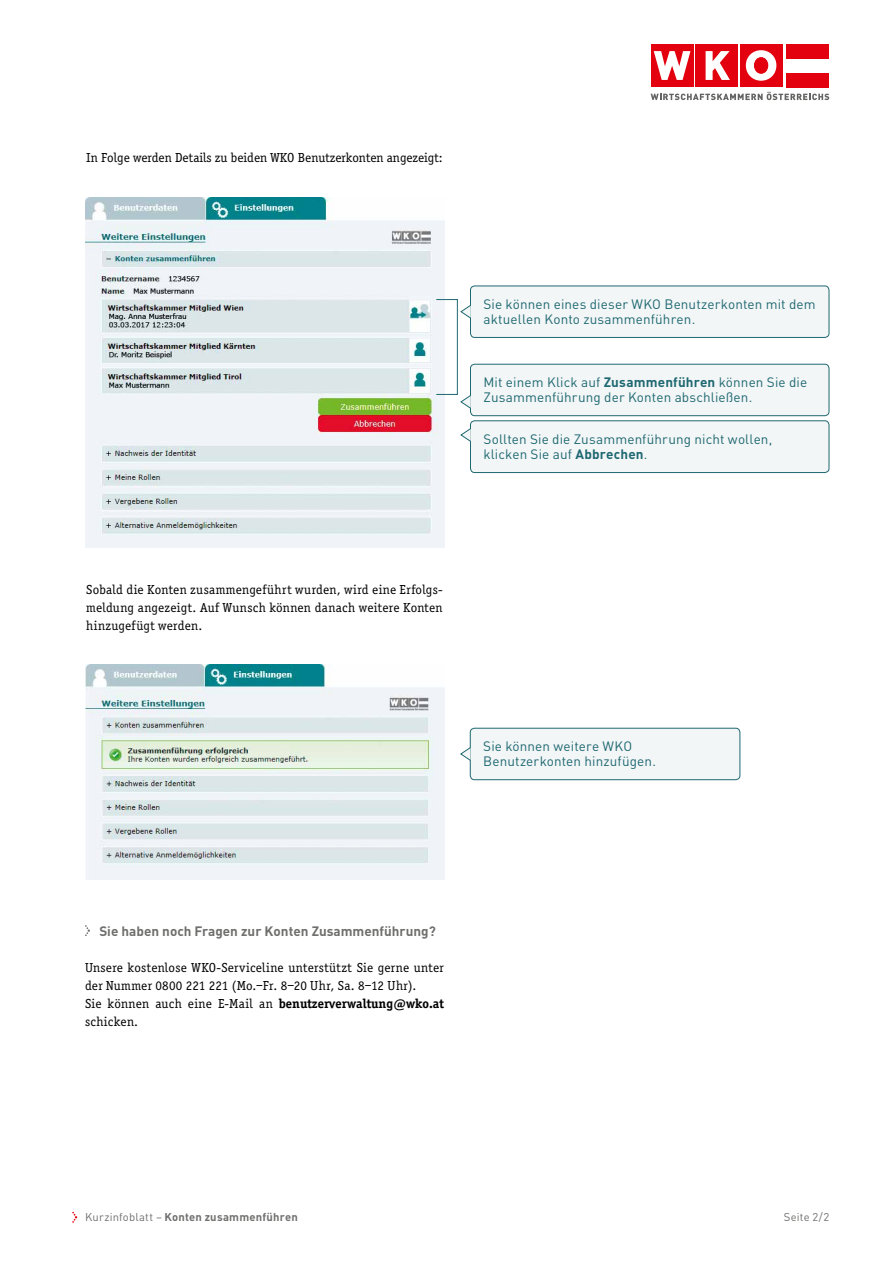
<style>
.page{position:relative;width:893px;height:1263px;background:#fff}
.page>*{position:absolute;margin:0;border:0;box-sizing:border-box;transform-origin:0 0}
.t1{font:13.5px/18px "Officina Serif";letter-spacing:.015em;color:#000;text-align:justify}
.t2{font:13.5px/15px "DIN";letter-spacing:.01em;color:#1e6871}
.t3{font:700 13.5px "DIN";color:#6f6f6e}
.t4{font:700 11.25px "DIN";letter-spacing:.02em;color:#6f6f6e}
.t5{font:11.25px "DIN";letter-spacing:.02em;color:#6f6f6e}
.s1{font-weight:700}
.s2{font-weight:400}
</style>
<div class="page">
<div style="left:740px;top:45px;width:42px;height:42px;background:#e3000f"></div>
<div style="left:695px;top:45px;width:43px;height:42px;background:#e3000f"></div>
<svg style="left:651px;top:92px;width:178px;height:8px"></svg>
<svg style="left:706px;top:51px;width:24px;height:29px"></svg>
<div style="left:651px;top:45px;width:42px;height:42px;background:#e3000f"></div>
<svg style="left:654px;top:51px;width:36px;height:29px"></svg>
<div style="left:786px;top:45px;width:43px;height:14px;background:#e3000f"></div>
<div style="left:786px;top:73px;width:43px;height:14px;background:#e3000f"></div>
<svg style="left:746px;top:50px;width:30px;height:31px"></svg>
<div style="left:754px;top:58px;width:14px;height:15px;background:#e3000f;border-radius:50%"></div>
<div style="left:754px;top:57px;width:14px;height:17px;border:1px solid #e3000f;border-radius:50%"></div>
<svg style="left:72px;top:1212px;width:5px;height:11px"></svg>
<div style="left:470px;top:286px;width:359px;height:51px;background:#f3f6f7;border-radius:4px"></div>
<div style="left:470px;top:286px;width:359px;height:52px;border:1px solid #1e6871;border-radius:4px"></div>
<svg style="left:460px;top:305px;width:11px;height:14px"></svg>
<img style="left:85px;top:198px;width:359px;height:349px">
<div style="left:470px;top:364px;width:359px;height:52px;background:#f3f6f7;border-radius:4px"></div>
<div style="left:470px;top:364px;width:359px;height:52px;border:1px solid #1e6871;border-radius:4px"></div>
<svg style="left:460px;top:395px;width:11px;height:14px"></svg>
<div style="left:470px;top:421px;width:359px;height:51px;background:#f3f6f7;border-radius:4px"></div>
<div style="left:470px;top:421px;width:359px;height:52px;border:1px solid #1e6871;border-radius:4px"></div>
<svg style="left:460px;top:428px;width:11px;height:14px"></svg>
<div style="left:436px;top:299px;width:22px;height:96px;border:1px solid #1e6871"></div>
<svg style="left:85px;top:925px;width:5px;height:11px"></svg>
<div style="left:470px;top:728px;width:270px;height:52px;background:#f3f6f7;border-radius:4px"></div>
<div style="left:470px;top:728px;width:270px;height:52px;border:1px solid #1e6871;border-radius:4px"></div>
<svg style="left:460px;top:747px;width:11px;height:14px"></svg>
<img style="left:85px;top:664px;width:359px;height:215px">
<p class="t1" style="left:86px;top:149px;width:358px">In Folge werden Details zu beiden WKO Benutzerkonten angezeigt:</p>
<p class="t2" style="left:483px;top:296px;width:334px">Sie können eines dieser WKO Benutzerkonten mit dem aktuellen Konto zusammenführen.</p>
<p class="t2" style="left:483px;top:375px;width:325px">Mit einem Klick auf <span class="s1">Zusammenführen</span> können Sie die<br>Zusammenführung der Konten abschließen.</p>
<p class="t2" style="left:483px;top:431px;width:290px">Sollten Sie die Zusammenführung nicht wollen, klicken Sie auf <span class="s1">Abbrechen</span>.</p>
<p class="t1" style="left:86px;top:581px;width:358px">Sobald die Konten zusammengeführt wurden, wird eine Erfolgs&shy;meldung angezeigt. Auf Wunsch können danach weitere Konten hinzugefügt werden.</p>
<p class="t2" style="left:483px;top:739px;width:174px">Sie können weitere WKO<br>Benutzerkonten hinzufügen.</p>
<p class="t3" style="left:99px;top:922px;width:338px">Sie haben noch Fragen zur Konten Zusammenführung?</p>
<p class="t1" style="left:85px;top:959px;width:360px;text-align:left">Unsere kostenlose WKO-Serviceline unterstützt Sie gerne unter der Nummer 0800 221 221 (Mo.–Fr. 8–20 Uhr, Sa. 8–12 Uhr).<br>Sie können auch eine E-Mail an <span class="s1">benutzerverwaltung@wko.at </span>schicken.</p>
<p class="t4" style="left:85px;top:1210px;width:214px"><span class="s2">Kurzinfoblatt –</span> Konten zusammenführen</p>
<p class="t5" style="left:784px;top:1210px;width:47px">Seite 2/2</p>
</div>
